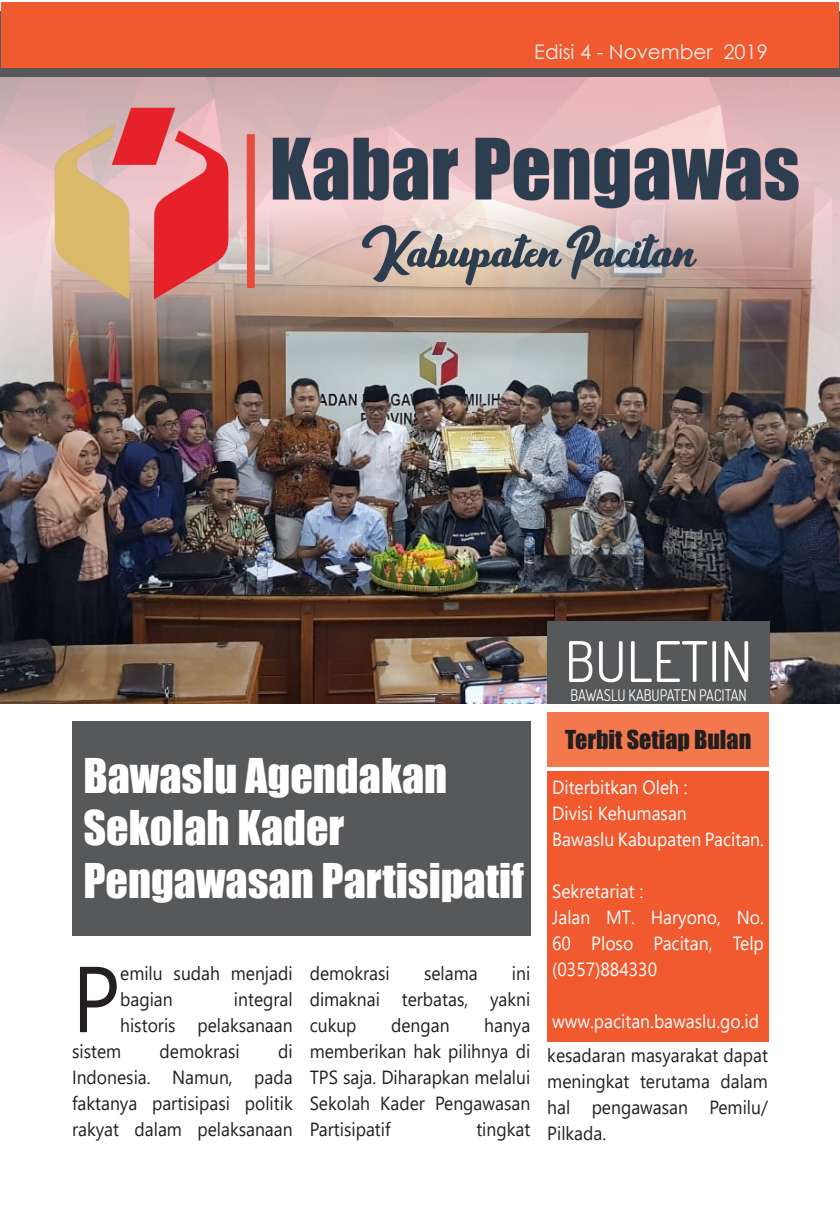
<style>
.page{position:relative;width:840px;height:1224px;background:#fff}
.page>*{position:absolute;margin:0;border:0;box-sizing:border-box;transform-origin:0 0}
.t1{font:93.2px "Segoe UI";color:#231f20;scale:.92 1}
.t2{font:56px "Dosis";color:#fff}
.t3{font:44px/52.8px "Impact";color:#fff}
.t4{font:24px "Impact";color:#231f20}
.t5{font:20px "Century Gothic";color:#f0f1f2}
.t6{font:19px/26px "Segoe UI";color:#231f20;text-align:justify;scale:.92 1}
.t7{font:19px/26px "Segoe UI";color:#fff;text-align:justify;scale:.92 1}
.t8{font:16px "Dosis";color:#fff;scale:.9 1}
</style>
<div class="page">
<img style="left:0;top:540px;width:839px;height:164px">
<img style="left:0;top:77px;width:839px;height:463px">
<div style="left:0;top:11px;width:839px;height:66px;background:#57585a"></div>
<div style="left:1px;top:2px;width:837px;height:66px;background:#f1592f"></div>
<div style="left:547px;top:622px;width:222px;height:82px;background:#57585a"></div>
<div style="left:547px;top:772px;width:221px;height:270px;background:#f1592f"></div>
<div style="left:547px;top:712px;width:221px;height:54px;background:#f4784e"></div>
<div style="left:72px;top:721px;width:458px;height:214px;background:#57585a"></div>
<p class="t5" style="left:534px;top:38px;width:235px">Edisi 4 - November 2019</p>
<p class="t3" style="left:83px;top:748px;width:442px">Bawaslu Agendakan<br>Sekolah Kader<br>Pengawasan Partisipatif</p>
<p class="t6" style="left:120px;top:959px;width:189px">emilu sudah menjadi bagian</p>
<p class="t1" style="left:72px;top:911px;width:54px">P</p>
<p class="t6" style="left:234px;top:985px;width:65px">integral</p>
<p class="t6" style="left:120px;top:1011px;width:189px">historis pelaksanaan</p>
<p class="t6" style="left:72px;top:1037px;width:241px;text-indent:206px">di Indonesia. Namun, pada faktanya partisipasi politik rakyat dalam pelaksanaan</p>
<p class="t6" style="left:72px;top:1037px;width:55px">sistem</p>
<p class="t6" style="left:159px;top:1037px;width:89px">demokrasi</p>
<p class="t6" style="left:309px;top:959px;width:89px">demokrasi</p>
<p class="t6" style="left:424px;top:959px;width:60px">selama</p>
<p class="t6" style="left:309px;top:959px;width:241px;text-indent:202px">ini dimaknai terbatas, yakni cukup</p>
<p class="t6" style="left:309px;top:1011px;width:241px;text-indent:174px">hanya memberikan hak pilihnya di TPS saja. Diharapkan melalui Sekolah Kader Pengawasan Partisipatif</p>
<p class="t6" style="left:391px;top:1011px;width:65px">dengan</p>
<p class="t6" style="left:476px;top:1115px;width:60px">tingkat</p>
<p class="t2" style="left:564px;top:625px;width:189px">BULETIN</p>
<p class="t8" style="left:570px;top:685px;width:197px">BAWASLU KABUPATEN PACITAN</p>
<p class="t4" style="left:565px;top:721px;width:187px">Terbit Setiap Bulan</p>
<p class="t7" style="left:552px;top:773px;width:149px">Diterbitkan Oleh :</p>
<p class="t7" style="left:552px;top:799px;width:148px">Divisi Kehumasan</p>
<p class="t7" style="left:552px;top:825px;width:231px">Bawaslu Kabupaten Pacitan.</p>
<p class="t7" style="left:552px;top:877px;width:100px">Sekretariat :</p>
<p class="t7" style="left:552px;top:903px;width:231px">Jalan MT. Haryono, No.<br>60 Ploso Pacitan, Telp (0357)884330</p>
<p class="t7" style="left:552px;top:1007px;width:226px">www.pacitan.bawaslu.go.id</p>
<p class="t6" style="left:547px;top:1041px;width:241px">kesadaran masyarakat dapat meningkat terutama dalam hal pengawasan Pemilu/ Pilkada.</p>
</div>
